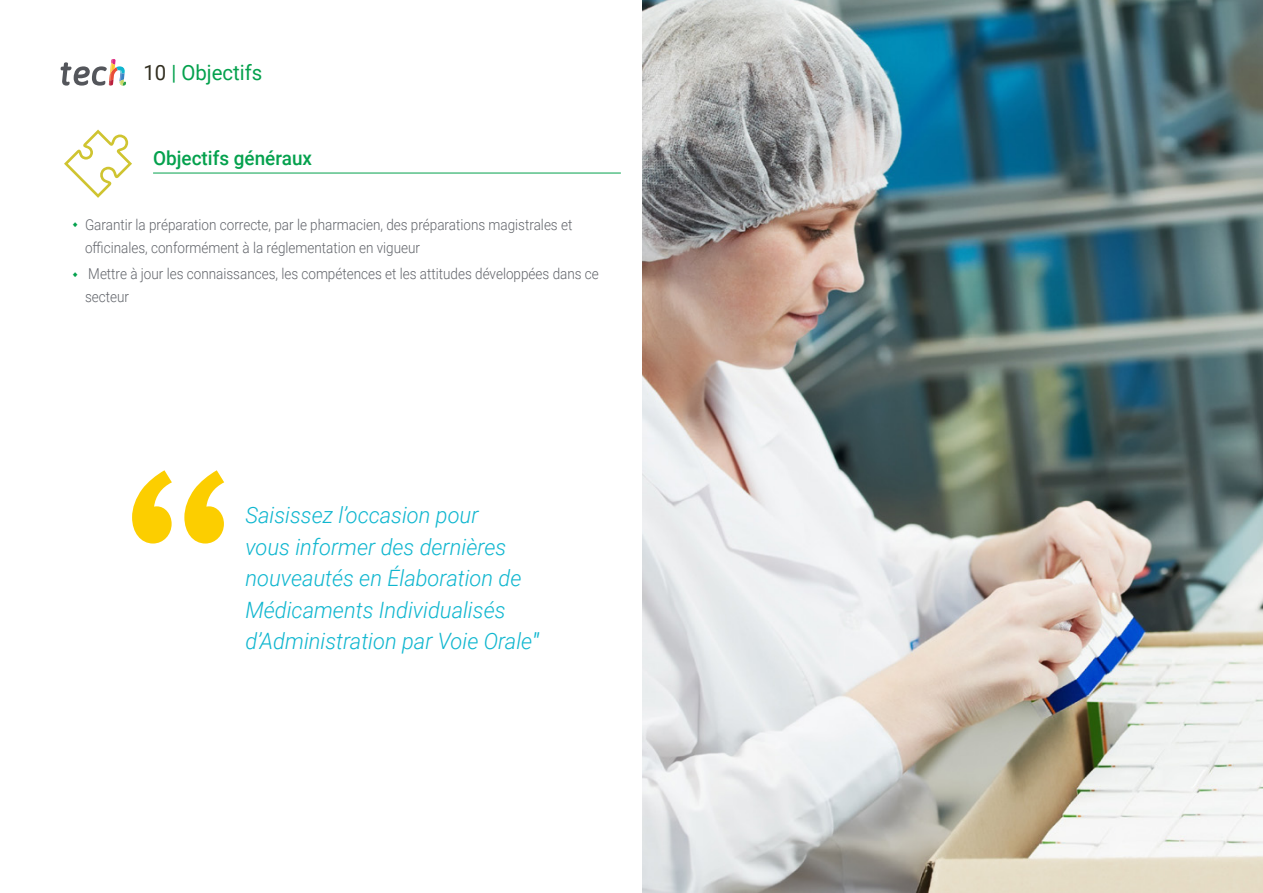
<style>
.page{position:relative;width:1263px;height:893px;background:#fff}
.page>*{position:absolute;margin:0;border:0;box-sizing:border-box;transform-origin:0 0}
.t1{font:italic 300 22.5px/31.5px "Roboto";color:#0fb6cf}
.t2{font:21px "Roboto";color:#04a14d}
.t3{font:500 19.5px "Roboto";color:#04a14d}
.t4{font:300 15px/22.5px "Roboto";color:#61646a;scale:.9 1}
.s1{color:#312e20}
.s2{font-weight:400}
</style>
<div class="page">
<hr style="left:153px;top:173px;width:468px;height:1px;background:#04a14d">
<svg style="left:64px;top:130px;width:68px;height:68px"></svg>
<img style="left:642px;top:0;width:621px;height:893px">
<svg style="left:132px;top:470px;width:92px;height:73px"></svg>
<svg style="left:61px;top:59px;width:65px;height:27px"></svg>
<h2 class="t2" style="left:144px;top:57px;width:120px"><span class="s1">10</span> | Objectifs</h2>
<h3 class="t3" style="left:153px;top:144px;width:160px">Objectifs généraux</h3>
<p class="t4" style="left:85px;top:213px;width:543px">Garantir la préparation correcte, par le pharmacien, des préparations magistrales et officinales, conformément à la réglementation en vigueur</p>
<p class="t4" style="left:85px;top:262px;width:572px">Mettre à jour les connaissances, les compétences et les attitudes développées dans ce secteur</p>
<h1 class="t1" style="left:245px;top:498px;width:295px">Saisissez l’occasion pour<br>vous informer des dernières nouveautés en Élaboration de<br>Médicaments Individualisés d’Administration par Voie Orale<span class="s2">"</span></h1>
</div>
